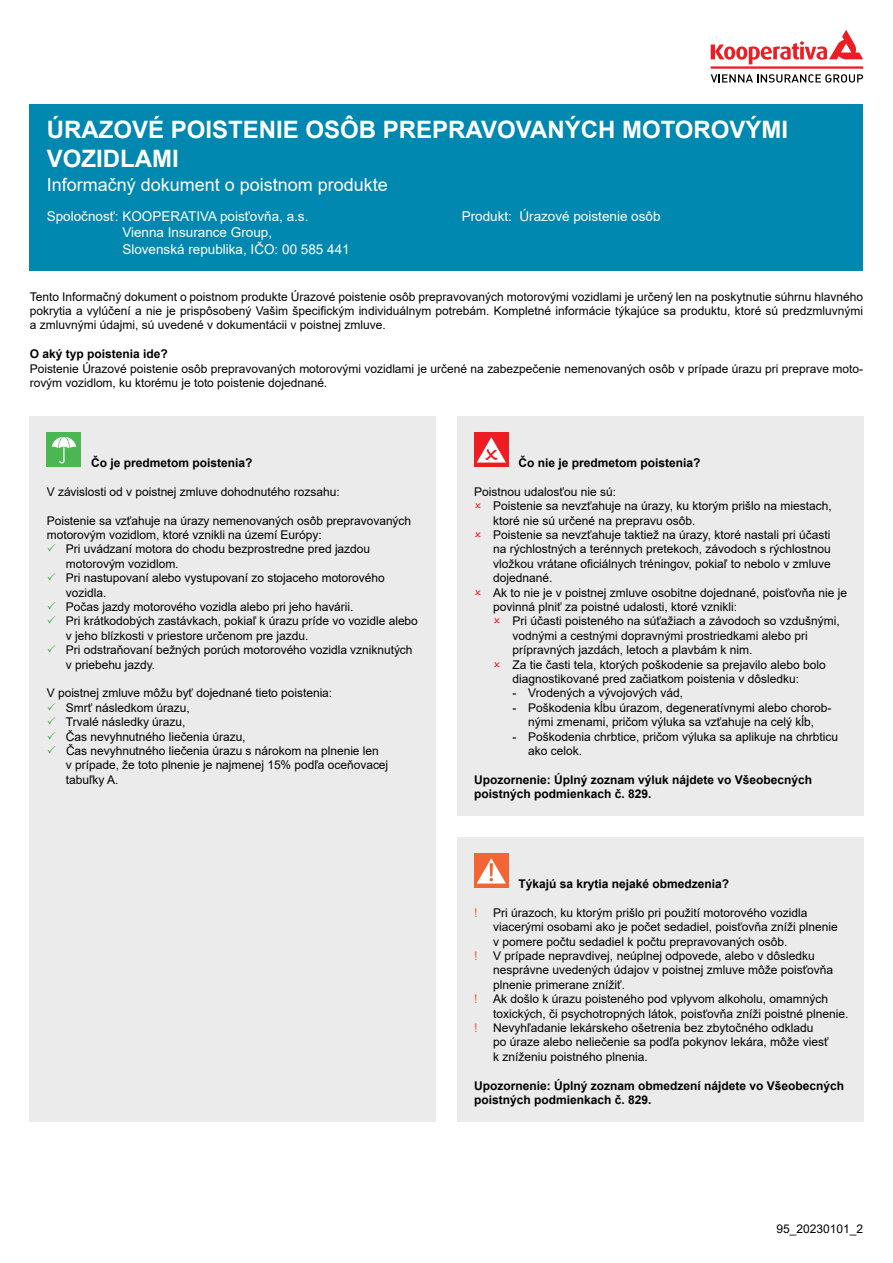
<style>
.page{position:relative;width:893px;height:1263px;background:#fff}
.page>*{position:absolute;margin:0;border:0;box-sizing:border-box;transform-origin:0 0}
.t1{font:700 24px/28.8px "Arial";color:#fff}
.t2{font:18px "Arial";color:#fff}
.t3{font:13.5px/16.2px "Arial";color:#fff}
.t4{font:12px/14.4px "Arial";color:#000}
.t5{font:700 12px/14.4px "Arial";color:#000}
.t6{font:12px "Arial";color:#f26534}
</style>
<div class="page">
<svg style="left:711px;top:30px;width:152px;height:34px"></svg>
<hr style="left:711px;top:66px;width:152px;height:3px;background:#ed1d24">
<svg style="left:711px;top:74px;width:152px;height:9px"></svg>
<div style="left:30px;top:104px;width:833px;height:167px;background:#0088b0"></div>
<div style="left:30px;top:416px;width:406px;height:705px;background:#ebebec"></div>
<div style="left:47px;top:433px;width:34px;height:34px;background:#4bb752"></div>
<svg style="left:52px;top:437px;width:24px;height:26px"></svg>
<div style="left:457px;top:416px;width:406px;height:399px;background:#ebebec"></div>
<div style="left:474px;top:433px;width:34px;height:34px;background:#ed1d24"></div>
<svg style="left:477px;top:437px;width:29px;height:25px"></svg>
<div style="left:457px;top:837px;width:406px;height:284px;background:#ebebec"></div>
<div style="left:474px;top:854px;width:34px;height:34px;background:#f26534"></div>
<svg style="left:477px;top:858px;width:29px;height:25px"></svg>
<h1 class="t1" style="left:47px;top:116px;width:743px">ÚRAZOVÉ POISTENIE OSÔB PREPRAVOVANÝCH MOTOROVÝMI<br>VOZIDLAMI</h1>
<h2 class="t2" style="left:47px;top:173px;width:343px">Informačný dokument o poistnom produkte</h2>
<p class="t3" style="left:47px;top:208px;width:263px">Spoločnosť: KOOPERATIVA poisťovňa, a.s.</p>
<p class="t3" style="left:462px;top:208px;width:200px">Produkt: Úrazové poistenie osôb</p>
<p class="t3" style="left:122px;top:224px;width:229px">Vienna Insurance Group,<br>Slovenská republika, IČO: 00 585 441</p>
<p class="t4" style="left:30px;top:289px;width:835px;text-align:justify">Tento Informačný dokument o poistnom produkte Úrazové poistenie osôb prepravovaných motorovými vozidlami je určený len na poskytnutie súhrnu hlavného pokrytia a vylúčení a nie je prispôsobený Vašim špecifickým individuálnym potrebám. Kompletné informácie týkajúce sa produktu, ktoré sú predzmluvnými a zmluvnými údajmi, sú uvedené v dokumentácii v poistnej zmluve.</p>
<p class="t5" style="left:30px;top:347px;width:140px">O aký typ poistenia ide?</p>
<p class="t4" style="left:30px;top:361px;width:835px">Poistenie Úrazové poistenie osôb prepravovaných motorovými vozidlami je určené na zabezpečenie nemenovaných osôb v prípade úrazu pri preprave moto&shy;rovým vozidlom, ku ktorému je toto poistenie dojednané.</p>
<p class="t5" style="left:91px;top:456px;width:163px">Čo je predmetom poistenia?</p>
<p class="t5" style="left:518px;top:456px;width:184px">Čo nie je predmetom poistenia?</p>
<p class="t4" style="left:493px;top:484px;width:356px;text-indent:-19px">Poistnou udalosťou nie sú:<br>Poistenie sa nevzťahuje na úrazy, ku ktorým prišlo na miestach, ktoré nie sú určené na prepravu osôb.<br>Poistenie sa nevzťahuje taktiež na úrazy, ktoré nastali pri účasti<br>na rýchlostných a terénnych pretekoch, závodoch s rýchlostnou vložkou vrátane oficiálnych tréningov, pokiaľ to nebolo v zmluve dojednané.<br>Ak to nie je v poistnej zmluve osobitne dojednané, poisťovňa nie je povinná plniť za poistné udalosti, ktoré vznikli:</p>
<p class="t4" style="left:512px;top:614px;width:329px">Pri účasti poisteného na súťažiach a závodoch so vzdušnými, vodnými a cestnými dopravnými prostriedkami alebo pri prípravných jazdách, letoch a plavbám k nim.<br>Za tie časti tela, ktorých poškodenie sa prejavilo alebo bolo diagnostikované pred začiatkom poistenia v dôsledku:</p>
<p class="t4" style="left:512px;top:686px;width:172px">- Vrodených a vývojových vád,</p>
<p class="t4" style="left:512px;top:700px;width:321px;text-align:center">- Poškodenia kĺbu úrazom, degeneratívnymi alebo chorob&shy;nými zmenami, pričom výluka sa vzťahuje na celý kĺb,</p>
<p class="t4" style="left:528px;top:729px;width:312px;text-indent:-16px">- Poškodenia chrbtice, pričom výluka sa aplikuje na chrbticu ako celok.</p>
<p class="t5" style="left:474px;top:773px;width:340px">Upozornenie: Úplný zoznam výluk nájdete vo Všeobecných poistných podmienkach č. 829.</p>
<p class="t4" style="left:47px;top:484px;width:294px">V závislosti od v poistnej zmluve dohodnutého rozsahu:</p>
<p class="t4" style="left:47px;top:513px;width:366px">Poistenie sa vzťahuje na úrazy nemenovaných osôb prepravovaných</p>
<p class="t4" style="left:47px;top:527px;width:276px">motorovým vozidlom, ktoré vznikli na území Európy:</p>
<p class="t4" style="left:66px;top:542px;width:306px">Pri uvádzaní motora do chodu bezprostredne pred jazdou</p>
<p class="t4" style="left:66px;top:556px;width:114px">motorovým vozidlom.</p>
<p class="t4" style="left:66px;top:571px;width:320px">Pri nastupovaní alebo vystupovaní zo stojaceho motorového</p>
<p class="t4" style="left:66px;top:585px;width:42px">vozidla.</p>
<p class="t4" style="left:66px;top:599px;width:289px">Počas jazdy motorového vozidla alebo pri jeho havárii.</p>
<p class="t4" style="left:66px;top:614px;width:353px">Pri krátkodobých zastávkach, pokiaľ k úrazu príde vo vozidle alebo</p>
<p class="t4" style="left:66px;top:628px;width:244px">v jeho blízkosti v priestore určenom pre jazdu.</p>
<p class="t4" style="left:66px;top:643px;width:348px">Pri odstraňovaní bežných porúch motorového vozidla vzniknutých</p>
<p class="t4" style="left:66px;top:657px;width:91px">v priebehu jazdy.</p>
<p class="t4" style="left:66px;top:686px;width:324px;text-indent:-19px">V poistnej zmluve môžu byť dojednané tieto poistenia:<br>Smrť následkom úrazu,<br>Trvalé následky úrazu,<br>Čas nevyhnutného liečenia úrazu,<br>Čas nevyhnutného liečenia úrazu s nárokom na plnenie len<br>v prípade, že toto plnenie je najmenej 15% podľa oceňovacej tabuľky A.</p>
<p class="t5" style="left:518px;top:877px;width:212px">Týkajú sa krytia nejaké obmedzenia?</p>
<p class="t6" style="left:474px;top:904px;width:5px">!</p>
<p class="t4" style="left:493px;top:905px;width:346px">Pri úrazoch, ku ktorým prišlo pri použití motorového vozidla viacerými osobami ako je počet sedadiel, poisťovňa zníži plnenie v pomere počtu sedadiel k počtu prepravovaných osôb.</p>
<p class="t6" style="left:474px;top:947px;width:5px">!</p>
<p class="t4" style="left:493px;top:948px;width:341px">V prípade nepravdivej, neúplnej odpovede, alebo v dôsledku nesprávne uvedených údajov v poistnej zmluve môže poisťovňa plnenie primerane znížiť.</p>
<p class="t6" style="left:474px;top:991px;width:5px">!</p>
<p class="t4" style="left:493px;top:992px;width:357px">Ak došlo k úrazu poisteného pod vplyvom alkoholu, omamných toxických, či psychotropných látok, poisťovňa zníži poistné plnenie.</p>
<p class="t6" style="left:474px;top:1019px;width:5px">!</p>
<p class="t4" style="left:493px;top:1020px;width:337px">Nevyhľadanie lekárskeho ošetrenia bez zbytočného odkladu po úraze alebo neliečenie sa podľa pokynov lekára, môže viesť k zníženiu poistného plnenia.</p>
<p class="t5" style="left:474px;top:1078px;width:372px">Upozornenie: Úplný zoznam obmedzení nájdete vo Všeobecných poistných podmienkach č. 829.</p>
<p class="t4" style="left:776px;top:1222px;width:88px">95_20230101_2</p>
</div>
